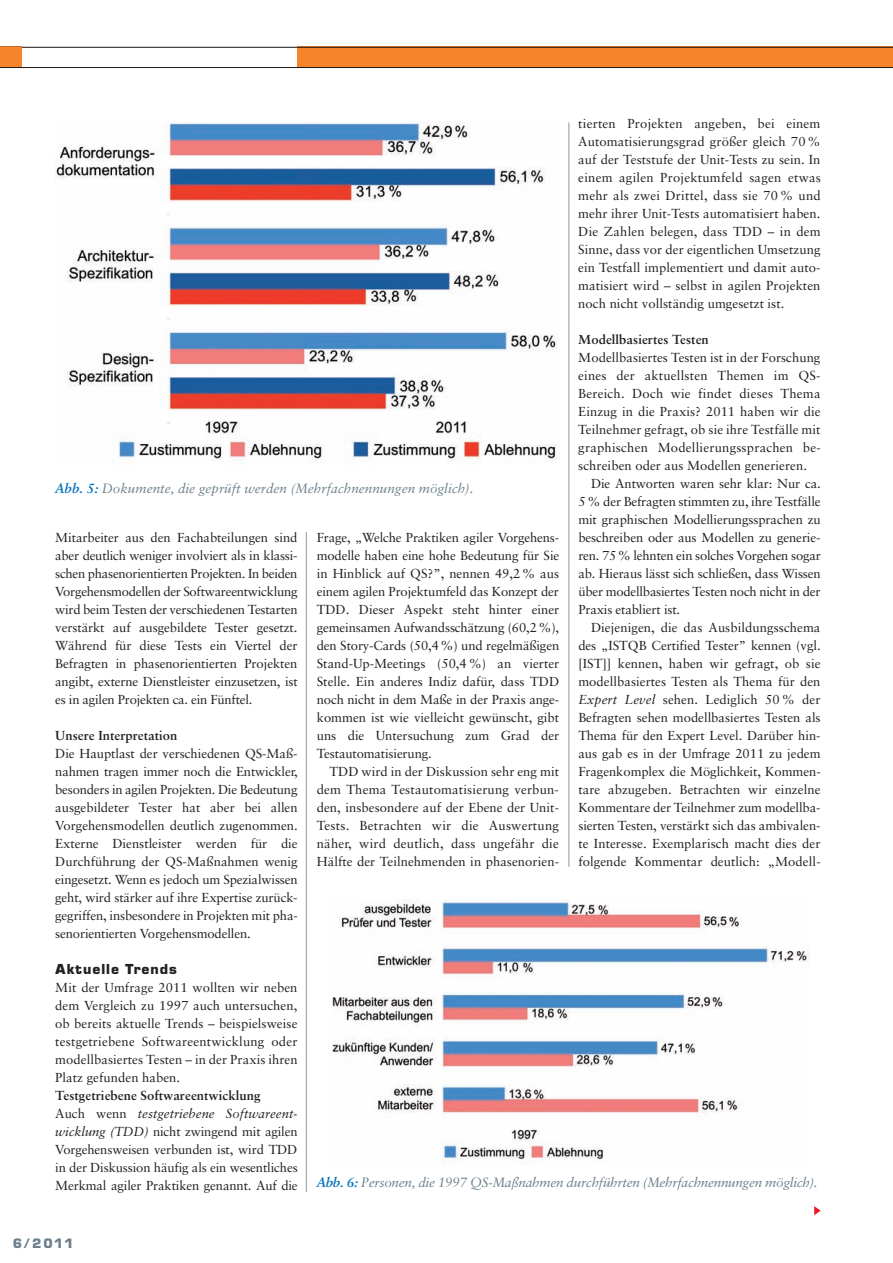
<style>
.page{position:relative;width:893px;height:1263px;background:#fff}
.page>*{position:absolute;margin:0;border:0;box-sizing:border-box;transform-origin:0 0}
.t1{font:700 14.25px "Eurostile BQ";letter-spacing:.07em;color:#231f20}
.t2{font:italic 13.5px "Sabon";letter-spacing:-.02em;color:#6c818c}
.t3{font:italic 13.5px "Sabon";color:#6c818c}
.t4{font:700 13.5px "Eurostile BQ";color:#6c818c}
.t5{font:13.05px/18px "Sabon";letter-spacing:-.01em;color:#231f20;text-align:justify}
.t6{font:700 13.05px "Sabon";letter-spacing:.005em;color:#231f20}
.s1{font-style:italic}
.s2{font-weight:700;color:#0073bc}
.s3{font-weight:700}
</style>
<div class="page">
<svg style="left:0;top:47px;width:893px;height:21px"></svg>
<div style="left:0;top:48px;width:21px;height:19px;background:#f5842a"></div>
<hr style="left:306px;top:532px;width:1px;height:660px;background:#939598">
<hr style="left:568px;top:123px;width:1px;height:744px;background:#939598">
<svg style="left:814px;top:1206px;width:7px;height:9px"></svg>
<img style="left:55px;top:121px;width:502px;height:340px">
<img style="left:332px;top:900px;width:478px;height:259px">
<p class="t5" style="left:578px;top:115px;width:244px">tierten Projekten angeben, bei einem Automatisierungsgrad größer gleich 70 % auf der Teststufe der Unit-Tests zu sein. In einem agilen Projektumfeld sagen etwas mehr als zwei Drittel, dass sie 70 % und mehr ihrer Unit-Tests automatisiert haben.<br>Die Zahlen belegen, dass TDD – in dem Sinne, dass vor der eigentlichen Umsetzung ein Testfall implementiert und damit auto&shy;matisiert wird – selbst in agilen Projekten noch nicht vollständig umgesetzt ist.</p>
<p class="t6" style="left:578px;top:334px;width:132px">Modellbasiertes Testen</p>
<p class="t5" style="left:578px;top:349px;width:244px">Modellbasiertes Testen ist in der Forschung eines der aktuellsten Themen im QS-Bereich. Doch wie findet dieses Thema Einzug in die Praxis? 2011 haben wir die Teilnehmer gefragt, ob sie ihre Testfälle mit graphischen Modellierungs sprachen be - schrei ben oder aus Modellen generieren.</p>
<p class="t5" style="left:578px;top:475px;width:244px;text-indent:13px">Die Antworten waren sehr klar: Nur ca.<br>5 % der Befragten stimmten zu, ihre Testfälle mit graphischen Modellierungs sprachen zu beschreiben oder aus Modellen zu generie&shy;ren. 75 % lehnten ein solches Vorgehen sogar ab. Hieraus lässt sich schließen, dass Wissen über modellbasiertes Testen noch nicht in der Praxis etabliert ist.</p>
<p class="t5" style="left:578px;top:619px;width:244px;text-indent:13px">Diejenigen, die das Ausbildungsschema des „ISTQB Certified Tester” kennen (vgl. [IST]] kennen, haben wir gefragt, ob sie modellbasiertes Testen als Thema für den <span class="s1">Expert Level</span> sehen. Lediglich 50 % der Befragten sehen modellbasiertes Testen als Thema für den Expert Level. Darüber hin&shy;aus gab es in der Umfrage 2011 zu jedem Fragenkomplex die Möglichkeit, Kommen - tare abzugeben. Betrachten wir einzelne Kommentare der Teilnehmer zum modellba&shy;sierten Testen, verstärkt sich das ambivalen&shy;te Interesse. Exemplarisch macht dies der folgende Kommentar deutlich: „Modell -</p>
<p class="t3" style="left:55px;top:483px;width:420px"><span class="s2">Abb. 5:</span> Dokumente, die geprüft werden (Mehrfachnennungen möglich).</p>
<p class="t5" style="left:55px;top:529px;width:244px">Mitarbeiter aus den Fachabteilungen sind aber deutlich weniger involviert als in klassi&shy;schen phasenorientierten Projekten. In beiden Vorgehensmodellen der Software ent wicklung wird beim Testen der verschie denen Testarten verstärkt auf ausgebildete Tester gesetzt.<br>Während für diese Tests ein Viertel der Befragten in phasenorientierten Projekten angibt, externe Dienstleister einzusetzen, ist es in agilen Projekten ca. ein Fünftel.</p>
<p class="t6" style="left:55px;top:730px;width:124px">Unsere Interpretation</p>
<p class="t5" style="left:55px;top:745px;width:244px">Die Hauptlast der verschiedenen QS-Maß - nahmen tragen immer noch die Entwickler, besonders in agilen Projekten. Die Bedeutung ausgebildeter Tester hat aber bei allen Vorgehensmodellen deutlich zugenommen.<br>Externe Dienstleister werden für die Durchführung der QS-Maßnahmen wenig eingesetzt. Wenn es jedoch um Spezialwissen geht, wird stärker auf ihre Expertise zurück - gegriffen, insbesondere in Projekten mit pha&shy;senorientierten Vor gehens modellen.</p>
<p class="t1" style="left:55px;top:964px;width:123px">Aktuelle Trends</p>
<p class="t5" style="left:55px;top:979px;width:244px">Mit der Umfrage 2011 wollten wir neben dem Vergleich zu 1997 auch untersuchen, ob bereits aktuelle Trends – beispielsweise testgetriebene Softwareentwicklung oder modellbasiertes Testen – in der Praxis ihren Platz gefunden haben.</p>
<p class="t5" style="left:55px;top:1087px;width:244px;text-align:left"><span class="s3">Testgetriebene Softwareentwicklung<br></span>Auch wenn <span class="s1">testgetriebene Softwareent - wicklung (TDD)</span> nicht zwingend mit agilen Vorgehensweisen verbunden ist, wird TDD in der Diskussion häufig als ein wesentliches Merkmal agiler Praktiken genannt. Auf die</p>
<p class="t5" style="left:317px;top:529px;width:244px">Frage, „Welche Praktiken agiler Vorgehens - modelle haben eine hohe Bedeutung für Sie in Hinblick auf QS?”, nennen 49,2 % aus einem agilen Projekt umfeld das Konzept der TDD. Dieser Aspekt steht hinter einer gemeinsamen Aufwandsschät zung (60,2 %), den Story-Cards (50,4 %) und regelmäßigen Stand-Up-Meetings (50,4 %) an vierter Stelle. Ein anderes Indiz dafür, dass TDD noch nicht in dem Maße in der Praxis ange&shy;kommen ist wie vielleicht gewünscht, gibt uns die Untersuchung zum Grad der Testauto matisierung.</p>
<p class="t5" style="left:317px;top:763px;width:244px;text-indent:13px">TDD wird in der Diskussion sehr eng mit dem Thema Testautomatisierung verbun&shy;den, insbesondere auf der Ebene der Unit-Tests. Betrachten wir die Auswertung näher, wird deutlich, dass ungefähr die Hälfte der Teilnehmenden in phasenorien-</p>
<p class="t2" style="left:317px;top:1176px;width:502px"><span class="s2">Abb. 6:</span> Personen, die 1997 QS-Maßnahmen durchführten (Mehrfachnennungen möglich).</p>
<p class="t4" style="left:13px;top:1239px;width:62px">6/2011</p>
</div>
